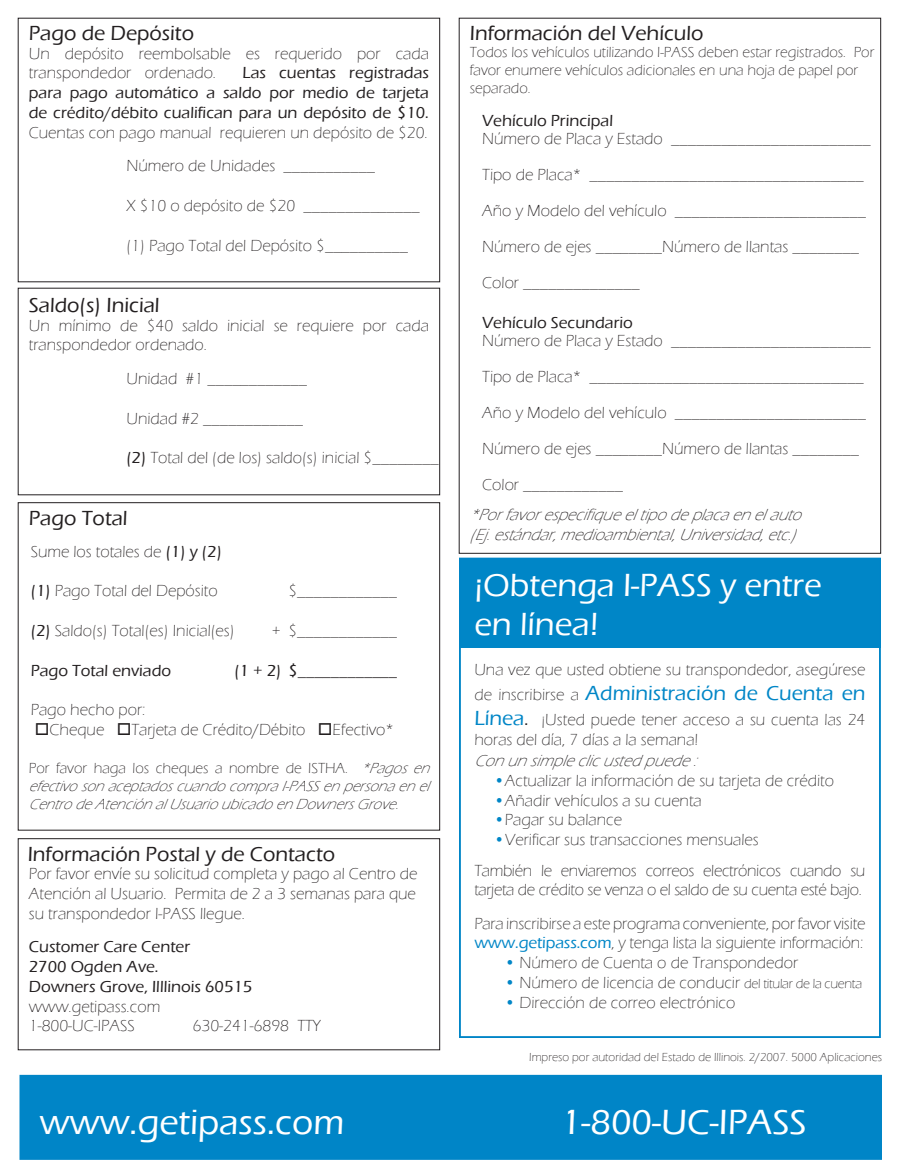
<style>
.page{position:relative;width:900px;height:1170px;background:#fff}
.page>*{position:absolute;margin:0;border:0;box-sizing:border-box;transform-origin:0 0}
.t1{font:500 36px "Eras ITC";color:#fff}
.t2{font:500 33px/39.6px "Eras ITC";color:#fff}
.t3{font:500 21px "Eras ITC";color:#231f20}
.t4{font:500 21px "Eras ITC";color:#0086c7}
.t5{font:300 16.5px/36px "Eras ITC";color:#231f20}
.t6{font:300 16.5px/19.8px "Eras ITC";color:#262324}
.t7{font:500 16.5px/19.8px "Eras ITC";color:#231f20}
.t8{font:italic 300 16.5px/19.8px "Eras ITC";color:#231f20}
.t9{font:300 16.5px/30.3px "Eras ITC";letter-spacing:-.02em;color:#262324}
.t10{font:italic 300 16.5px "Eras ITC";color:#262324}
.t11{font:italic 300 15px/18px "Eras ITC";color:#231f20;text-align:justify}
.t12{font:300 15px/18px "Eras ITC";color:#231f20}
.t13{font:300 12px "Eras ITC";color:#231f20}
.s1{font-weight:500}
.s2{font-style:normal}
.s3{font-weight:300;font-size:16.5px;color:#262324}
.s4{font-weight:500;font-size:21px;color:#0086c7}
.s5{font-weight:500;font-size:18px}
.s6{color:#0086c7}
.s7{font-weight:500;color:#0086c7}
.s8{font-size:13.5px}
</style>
<div class="page">
<div style="left:459px;top:558px;width:422px;height:90px;background:#0086c7"></div>
<div style="left:459px;top:558px;width:422px;height:480px;border:2px solid #0085c7"></div>
<div style="left:18px;top:838px;width:422px;height:212px;border:1px solid #231f20"></div>
<div style="left:18px;top:502px;width:422px;height:328px;border:1px solid #231f20"></div>
<div style="left:20px;top:1076px;width:861px;height:83px;background:#0085c7"></div>
<div style="left:19px;top:1075px;width:863px;height:85px;border:2px solid #0085c7"></div>
<p class="t3" style="left:29px;top:22px;width:167px">Pago de Depósito</p>
<p class="t5" style="left:29px;top:43px;width:402px;line-height:19.8px">Un depósito reembolsable es requerido por cada transpondedor ordenado.</p>
<p class="t7" style="left:29px;top:63px;width:402px;text-align:justify;text-indent:214px">Las cuentas registradas para pago automático a saldo por medio de tarjeta de crédito/débito cualifican para un depósito de $10.</p>
<p class="t5" style="left:126px;top:116px;width:303px;line-height:33.6px;text-indent:-98px">Cuentas con pago manual requieren un depósito de $20.<br>Número de Unidades ___________</p>
<p class="t5" style="left:126px;top:188px;width:295px">X $10 o depósito de $20 ______________</p>
<p class="t5" style="left:126px;top:227px;width:283px">(1) Pago Total del Depósito $__________</p>
<p class="t3" style="left:29px;top:294px;width:132px">Saldo(s) Inicial</p>
<p class="t5" style="left:29px;top:315px;width:402px;line-height:19.8px">Un mínimo de $40 saldo inicial se requiere por cada transpondedor ordenado.</p>
<p class="t5" style="left:126px;top:361px;width:182px">Unidad #1 ____________</p>
<p class="t5" style="left:126px;top:400px;width:178px">Unidad #2 ____________</p>
<p class="t5" style="left:126px;top:440px;width:314px"><span class="s1">(2)</span> Total del (de los) saldo(s) inicial $________</p>
<p class="t3" style="left:29px;top:506px;width:100px">Pago Total</p>
<p class="t5" style="left:31px;top:534px;width:193px">Sume los totales de <span class="s1">(1) y (2)</span></p>
<p class="t5" style="left:31px;top:573px;width:189px"><span class="s1">(1)</span> Pago Total del Depósito</p>
<p class="t5" style="left:288px;top:573px;width:110px">$____________</p>
<p class="t5" style="left:31px;top:613px;width:206px"><span class="s1">(2)</span> Saldo(s) Total(es) Inicial(es)</p>
<p class="t5" style="left:272px;top:613px;width:127px">+ $____________</p>
<p class="t7" style="left:31px;top:660px;width:142px">Pago Total enviado</p>
<p class="t7" style="left:234px;top:660px;width:164px">(1 + 2) $____________</p>
<p class="t5" style="left:31px;top:692px;width:116px">Pago hecho por:</p>
<p class="t5" style="left:35px;top:712px;width:361px">□Cheque □Tarjeta de Crédito/Débito □Efectivo*</p>
<p class="t11" style="left:29px;top:759px;width:408px"><span class="s2">Por favor haga los cheques a nombre de ISTHA.</span> *Pagosen efectivosonaceptadoscuandocompraI-PASSenpersonaenel CentrodeAtenciónalUsuarioubicadoenDownersGrove.</p>
<p class="t3" style="left:28px;top:842px;width:309px">Información Postal y de Contacto</p>
<p class="t5" style="left:29px;top:864px;width:390px;line-height:19.8px;text-align:justify">Por favor envíe su solicitud completa y pago al Centro de Atención al Usuario. Permita de 2 a 3 semanas para que su transpondedor I-PASS llegue.</p>
<p class="t7" style="left:29px;top:937px;width:225px">Customer Care Center<br>2700 Ogden Ave.<br>Downers Grove, Illlinois 60515</p>
<p class="t5" style="left:29px;top:997px;width:133px;line-height:19.8px">www.getipass.com<br>1-800-UC-IPASS</p>
<p class="t5" style="left:193px;top:1008px;width:130px">630-241-6898 TTY</p>
<p class="t3" style="left:470px;top:22px;width:235px">Información del Vehículo</p>
<p class="t12" style="left:470px;top:43px;width:406px">Todos los vehículos utilizando I-PASS deben estar registrados. Por favor enumere vehículos adicionales en una hoja de papel por separado.</p>
<p class="t7" style="left:482px;top:111px;width:132px">Vehículo Principal</p>
<p class="t5" style="left:482px;top:121px;width:390px">Número de Placa y Estado ________________________ Tipo de Placa* _________________________________ Año y Modelo del vehículo _______________________ Número de ejes ________Número de llantas ________ Color ______________</p>
<p class="t7" style="left:482px;top:313px;width:152px">Vehículo Secundario</p>
<p class="t5" style="left:482px;top:323px;width:390px">Número de Placa y Estado ________________________ Tipo de Placa* _________________________________ Año y Modelo del vehículo _______________________ Número de ejes ________Número de llantas ________ Color ____________</p>
<p class="t8" style="left:470px;top:505px;width:339px">*Porfavorespecifiqueeltipodeplacaenelauto (Ej.estándar,medioambiental,Universidad,etc.)</p>
<h2 class="t2" style="left:474px;top:565px;width:349px">¡Obtenga I-PASS y entre en línea!</h2>
<p class="t6" style="left:474px;top:659px;width:393px">Una vez que usted obtiene su transpondedor, asegúrese</p>
<p class="t4" style="left:474px;top:681px;width:393px"><span class="s3">de inscribirse a</span> Administración de Cuenta en</p>
<p class="t6" style="left:474px;top:710px;width:393px"><span class="s4">Línea</span><span class="s5">.</span> ¡Usted puede tener acceso a su cuenta las 24 horas del día, 7 días a la semana!</p>
<p class="t10" style="left:474px;top:751px;width:230px">Conunsimpleclicustedpuede :</p>
<p class="t6" style="left:494px;top:771px;width:342px"><span class="s6">•</span>Actualizar la información de su tarjeta de crédito</p>
<p class="t6" style="left:494px;top:791px;width:209px"><span class="s6">•</span>Añadir vehículos a su cuenta</p>
<p class="t6" style="left:494px;top:810px;width:130px"><span class="s6">•</span>Pagar su balance</p>
<p class="t9" style="left:474px;top:825px;width:393px;text-indent:20px"><span class="s6">•</span>Verificar sus transacciones mensuales<br>También le enviaremos correos electrónicos cuando su</p>
<p class="t6" style="left:474px;top:873px;width:392px;line-height:33.3px">tarjeta de crédito se venza o el saldo de su cuenta esté bajo.<br>Para inscribirse a este programa conveniente, por favor visite</p>
<p class="t6" style="left:474px;top:933px;width:391px"><span class="s7">www.getipass.com</span>, y tenga lista la siguiente información:</p>
<p class="t6" style="left:504px;top:953px;width:295px"><span class="s6">•</span> Número de Cuenta o de Transpondedor</p>
<p class="t6" style="left:504px;top:973px;width:359px"><span class="s6">•</span> Número de licencia de conducir <span class="s8">del titular de la cuenta</span></p>
<p class="t6" style="left:504px;top:993px;width:233px"><span class="s6">•</span> Dirección de correo electrónico</p>
<p class="t13" style="left:529px;top:1051px;width:354px">Impreso por autoridad del Estado de Illinois. 2/2007. 5000 Aplicaciones</p>
<h1 class="t1" style="left:39px;top:1102px;width:306px">www.getipass.com</h1>
<h1 class="t1" style="left:561px;top:1102px;width:247px">1-800-UC-IPASS</h1>
</div>
